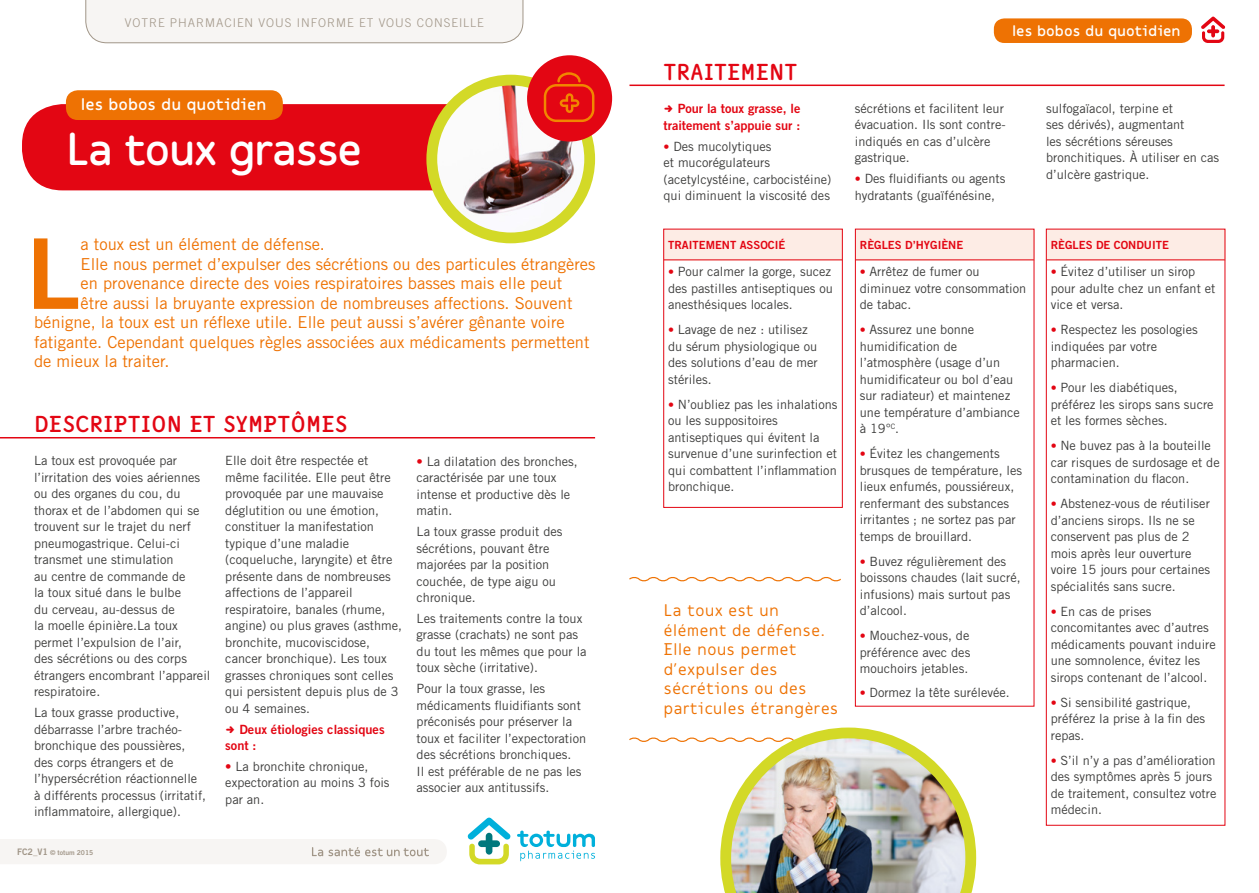
<style>
.page{position:relative;width:1259px;height:893px;background:#fff}
.page>*{position:absolute;margin:0;border:0;box-sizing:border-box;transform-origin:0 0}
.t1{font:97.5px "Trade Gothic Bold Two";color:#ee7203}
.t2{font:45px "Message Semi Bold Rounded";letter-spacing:-.04em;color:#fff}
.t3{font:22.5px "Message Semi Bold Rounded";color:#e30613}
.t4{font:16.5px "Trade Gothic";color:#ee7203}
.t5{font:16.5px/19.5px "Message Rounded";color:#ee7203}
.t6{font:16.5px "Message Semi Bold Rounded";color:#fff}
.t7{font:15px "Message Semi Bold Rounded";color:#fff}
.t8{font:12.75px/16.5px "Trade Gothic";color:#3c3c3b}
.t9{font:12.75px/16.5px "Trade Gothic Bold Two";color:#e30613}
.t10{font:300 12px "Trade Gothic";letter-spacing:.08em;color:#a19688}
.t11{font:11.25px "Trade Gothic Bold Two";color:#e30613}
.t12{font:6.75px "Trade Gothic Bold Two";color:#a19688}
.s1{font-size:9px}
.s2{color:#e30613}
.s3{font-size:12px;color:#e30613}
</style>
<div class="page">
<div style="left:22px;top:104px;width:519px;height:86px;background:#e30613;border-radius:40px"></div>
<div style="left:66px;top:90px;width:217px;height:30px;background:#ee7203;border-radius:12px"></div>
<div style="left:994px;top:18px;width:198px;height:25px;background:#ee7203;border-radius:10px"></div>
<div style="left:86px;top:0;width:437px;height:43px;background:#f7f5f3"></div>
<svg style="left:517px;top:831px;width:78px;height:30px"></svg>
<svg style="left:467px;top:818px;width:44px;height:46px"></svg>
<div style="left:0;top:839px;width:447px;height:25px;background:#f7f5f3"></div>
<img style="left:432px;top:80px;width:158px;height:158px;border-radius:79px">
<div style="left:426px;top:75px;width:169px;height:168px;border:11px solid #d3d927;border-radius:50%"></div>
<hr style="left:0;top:437px;width:595px;height:1px;background:#e30613">
<div style="left:855px;top:229px;width:179px;height:31px;background:#fdece5"></div>
<div style="left:663px;top:229px;width:179px;height:31px;background:#fdece5"></div>
<div style="left:1046px;top:229px;width:179px;height:31px;background:#fdece5"></div>
<svg style="left:629px;top:577px;width:212px;height:5px"></svg>
<hr style="left:1046px;top:260px;width:178px;height:1px;background:#e30613">
<div style="left:1046px;top:229px;width:179px;height:596px;border:1px solid #e30613"></div>
<hr style="left:629px;top:85px;width:595px;height:1px;background:#e30613">
<img style="left:629px;top:727px;width:347px;height:166px">
<svg style="left:1201px;top:17px;width:24px;height:26px"></svg>
<hr style="left:855px;top:260px;width:179px;height:1px;background:#e30613">
<div style="left:855px;top:229px;width:179px;height:477px;border:1px solid #e30613"></div>
<hr style="left:664px;top:260px;width:178px;height:1px;background:#e30613">
<div style="left:663px;top:229px;width:179px;height:279px;border:1px solid #e30613"></div>
<div style="left:527px;top:55px;width:85px;height:87px;background:#e30613;border-radius:50%"></div>
<svg style="left:544px;top:72px;width:50px;height:50px"></svg>
<p class="t10" style="left:125px;top:15px;width:360px">VOTRE PHARMACIEN VOUS INFORME ET VOUS CONSEILLE</p>
<p class="t6" style="left:81px;top:95px;width:187px">les bobos du quotidien</p>
<h2 class="t2" style="left:66px;top:123px;width:298px">La toux grasse</h2>
<h1 class="t1" style="left:26px;top:214px;width:56px">L</h1>
<p class="t4" style="left:81px;top:234px;width:246px">a toux est un élément de défense.</p>
<p class="t4" style="left:81px;top:254px;width:516px">Elle nous permet d’expulser des sécrétions ou des particules étrangères</p>
<p class="t4" style="left:81px;top:273px;width:483px">en provenance directe des voies respiratoires basses mais elle peut</p>
<p class="t4" style="left:81px;top:293px;width:493px">être aussi la bruyante expression de nombreuses affections. Souvent</p>
<p class="t4" style="left:34px;top:312px;width:532px">bénigne, la toux est un réflexe utile. Elle peut aussi s’avérer gênante voire</p>
<p class="t4" style="left:34px;top:332px;width:557px">fatigante. Cependant quelques règles associées aux médicaments permettent</p>
<p class="t4" style="left:34px;top:352px;width:137px">de mieux la traiter.</p>
<h3 class="t3" style="left:34px;top:411px;width:315px">DESCRIPTION ET SYMPTÔMES</h3>
<p class="t8" style="left:34px;top:452px;width:178px">La toux est provoquée par l’irritation des voies aériennes ou des organes du cou, du thorax et de l’abdomen qui se trouvent sur le trajet du nerf pneumogastrique. Celui-ci transmet une stimulation<br>au centre de commande de<br>la toux situé dans le bulbe<br>du cerveau, au-dessus de<br>la moelle épinière.La toux permet l’expulsion de l’air,<br>des sécrétions ou des corps étrangers encombrant l’appareil respiratoire.</p>
<p class="t8" style="left:34px;top:704px;width:174px">La toux grasse productive, débarrasse l’arbre trachéo&shy;bronchique des poussières, des corps étrangers et de l’hypersécrétion réactionnelle à différents processus (irritatif, inflammatoire, allergique).</p>
<p class="t12" style="left:17px;top:849px;width:78px"><span class="s1">FC2_V1</span> © totum 2015</p>
<p class="t8" style="left:225px;top:452px;width:178px">Elle doit être respectée et même facilitée. Elle peut être provoquée par une mauvaise déglutition ou une émotion, constituer la manifestation typique d’une maladie (coqueluche, laryngite) et être présente dans de nombreuses affections de l’appareil respiratoire, banales (rhume, angine) ou plus graves (asthme, bronchite, mucoviscidose, cancer bronchique). Les toux grasses chroniques sont celles qui persistent depuis plus de 3 ou 4 semaines.</p>
<p class="t9" style="left:225px;top:721px;width:161px;text-indent:14px">Deux étiologies classiques sont :</p>
<p class="t8" style="left:225px;top:758px;width:166px"><span class="s2">•</span> La bronchite chronique, expectoration au moins 3 fois par an.</p>
<p class="t8" style="left:416px;top:453px;width:163px"><span class="s2">•</span> La dilatation des bronches, caractérisée par une toux intense et productive dès le matin.</p>
<p class="t8" style="left:416px;top:523px;width:147px">La toux grasse produit des sécrétions, pouvant être majorées par la position couchée, de type aigu ou chronique.</p>
<p class="t8" style="left:416px;top:610px;width:171px">Les traitements contre la toux grasse (crachats) ne sont pas du tout les mêmes que pour la toux sèche (irritative).</p>
<p class="t8" style="left:416px;top:680px;width:171px">Pour la toux grasse, les médicaments fluidifiants sont préconisés pour préserver la toux et faciliter l’expectoration des sécrétions bronchiques.<br>Il est préférable de ne pas les associer aux antitussifs.</p>
<h3 class="t3" style="left:663px;top:59px;width:135px">TRAITEMENT</h3>
<p class="t9" style="left:663px;top:100px;width:138px;text-align:right">Pour la toux grasse, le traitement s’appuie sur :</p>
<p class="t8" style="left:663px;top:138px;width:169px"><span class="s3">•</span> Des mucolytiques<br>et mucorégulateurs (acetylcystéine, carbocistéine) qui diminuent la viscosité des</p>
<p class="t11" style="left:668px;top:238px;width:119px">TRAITEMENT ASSOCIÉ</p>
<p class="t8" style="left:668px;top:263px;width:166px"><span class="s3">•</span> Pour calmer la gorge, sucez des pastilles antiseptiques ou anesthésiques locales.</p>
<p class="t8" style="left:668px;top:321px;width:151px"><span class="s3">•</span> Lavage de nez : utilisez du sérum physiologique ou des solutions d’eau de mer stériles.</p>
<p class="t8" style="left:668px;top:396px;width:171px"><span class="s3">•</span> N’oubliez pas les inhalations ou les suppositoires antiseptiques qui évitent la survenue d’une surinfection et qui combattent l’inflammation bronchique.</p>
<p class="t5" style="left:663px;top:601px;width:176px">La toux est un élément de défense.<br>Elle nous permet d’expulser des sécrétions ou des particules étrangères</p>
<p class="t7" style="left:1012px;top:22px;width:170px">les bobos du quotidien</p>
<p class="t8" style="left:855px;top:100px;width:152px">sécrétions et facilitent leur évacuation. Ils sont contre&shy;indiqués en cas d’ulcère gastrique.</p>
<p class="t8" style="left:855px;top:170px;width:152px"><span class="s3">•</span> Des fluidifiants ou agents hydratants (guaïfénésine,</p>
<p class="t8" style="left:1046px;top:100px;width:175px">sulfogaïacol, terpine et<br>ses dérivés), augmentant<br>les sécrétions séreuses bronchitiques. À utiliser en cas d’ulcère gastrique.</p>
<p class="t11" style="left:860px;top:238px;width:105px">RÈGLES D’HYGIÈNE</p>
<p class="t8" style="left:860px;top:263px;width:168px"><span class="s3">•</span> Arrêtez de fumer ou diminuez votre consommation de tabac.</p>
<p class="t8" style="left:860px;top:321px;width:162px"><span class="s3">•</span> Assurez une bonne humidification de l’atmosphère (usage d’un humidificateur ou bol d’eau sur radiateur) et maintenez une température d’ambiance à 19°<sup>C</sup>.</p>
<p class="t8" style="left:860px;top:445px;width:164px"><span class="s3">•</span> Évitez les changements brusques de température, les lieux enfumés, poussiéreux, renfermant des substances irritantes ; ne sortez pas par temps de brouillard.</p>
<p class="t8" style="left:860px;top:553px;width:162px"><span class="s3">•</span> Buvez régulièrement des boissons chaudes (lait sucré, infusions) mais surtout pas d’alcool.</p>
<p class="t8" style="left:860px;top:627px;width:112px;text-align:justify"><span class="s3">•</span> Mouchez-vous, de préférence avec des mouchoirs jetables.</p>
<p class="t8" style="left:860px;top:684px;width:151px"><span class="s3">•</span> Dormez la tête surélevée.</p>
<p class="t11" style="left:1050px;top:238px;width:120px">RÈGLES DE CONDUITE</p>
<p class="t8" style="left:1050px;top:263px;width:166px"><span class="s3">•</span> Évitez d’utiliser un sirop pour adulte chez un enfant et vice et versa.</p>
<p class="t8" style="left:1050px;top:321px;width:149px"><span class="s3">•</span> Respectez les posologies indiquées par votre pharmacien.</p>
<p class="t8" style="left:1050px;top:379px;width:164px"><span class="s3">•</span> Pour les diabétiques, préférez les sirops sans sucre et les formes sèches.</p>
<p class="t8" style="left:1050px;top:437px;width:170px"><span class="s3">•</span> Ne buvez pas à la bouteille car risques de surdosage et de contamination du flacon.</p>
<p class="t8" style="left:1050px;top:495px;width:161px"><span class="s3">•</span> Abstenez-vous de réutiliser d’anciens sirops. Ils ne se conservent pas plus de 2 mois après leur ouverture voire 15 jours pour certaines spécialités sans sucre.</p>
<p class="t8" style="left:1050px;top:603px;width:167px"><span class="s3">•</span> En cas de prises concomitantes avec d’autres médicaments pouvant induire une somnolence, évitez les sirops contenant de l’alcool.</p>
<p class="t8" style="left:1050px;top:694px;width:156px"><span class="s3">•</span> Si sensibilité gastrique, préférez la prise à la fin des repas.</p>
<p class="t8" style="left:1050px;top:752px;width:167px"><span class="s3">•</span> S’il n’y a pas d’amélioration des symptômes après 5 jours de traitement, consultez votre médecin.</p>
</div>
